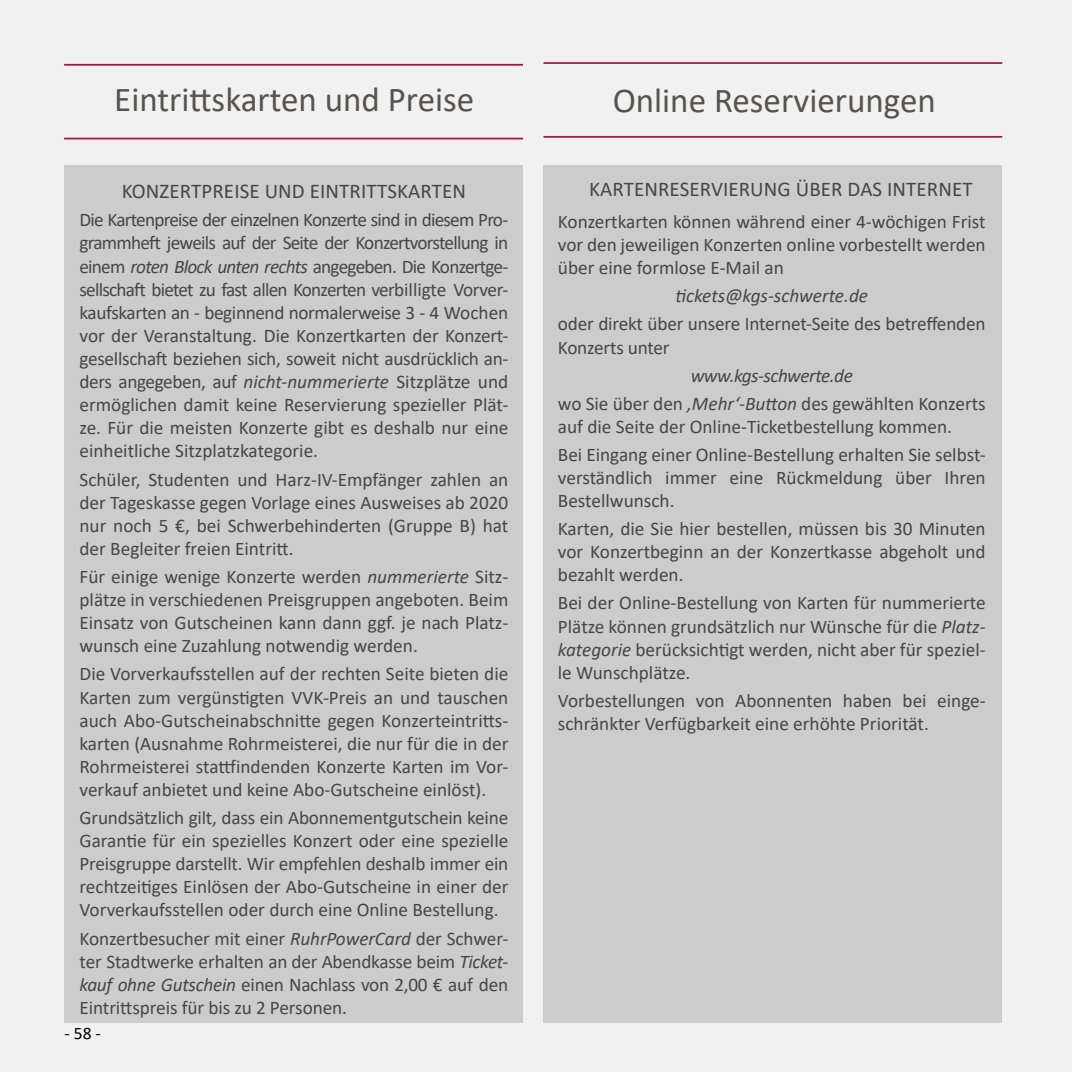
<style>
.page{position:relative;width:1072px;height:1072px;background:#fff}
.page>*{position:absolute;margin:0;border:0;box-sizing:border-box;transform-origin:0 0}
.t1{font:35px "Calibri";color:#555453}
.t2{font:21px "Calibri";letter-spacing:.005em;color:#464646}
.t3{font:19.25px/23.1px "Calibri";color:#464646;text-align:justify}
.t4{font:italic 19.25px/28px "Calibri";letter-spacing:-.025em;color:#464646;text-align:center}
.t5{font:italic 19.25px "Calibri";color:#464646}
.t6{font:17.5px "Calibri";color:#000}
.s1{font-style:italic}
.s2{font-style:normal}
</style>
<div class="page">
<div style="left:0;top:0;width:1071px;height:1071px;background:#f1f1f1"></div>
<div style="left:543px;top:165px;width:458px;height:857px;background:#ccc"></div>
<div style="left:65px;top:165px;width:458px;height:857px;background:#ccc"></div>
<hr style="left:543px;top:62px;width:459px;height:2px;background:#9e1944">
<hr style="left:543px;top:136px;width:459px;height:2px;background:#9e1944">
<hr style="left:64px;top:64px;width:459px;height:2px;background:#9e1944">
<hr style="left:64px;top:138px;width:459px;height:1px;background:#9e1944">
<h1 class="t1" style="left:114px;top:75px;width:361px">Eintrittskarten und Preise</h1>
<p class="t2" style="left:122px;top:176px;width:345px">KONZERTPREISE UND EINTRITTSKARTEN</p>
<p class="t3" style="left:79px;top:208px;width:430px">Die Kartenpreise der einzelnen Konzerte sind in diesem Pro&shy;grammheft jeweils auf der Seite der Konzertvorstellung in einem <span class="s1">roten Block unten rechts</span> angegeben. Die Konzertge&shy;sellschaft bietet zu fast allen Konzerten verbilligte Vorver&shy;kaufskarten an - beginnend normalerweise 3 - 4 Wochen vor der Veranstaltung. Die Konzertkarten der Konzert&shy;gesellschaft beziehen sich, soweit nicht ausdrücklich an&shy;ders angegeben, auf <span class="s1">nicht-nummerierte</span> Sitzplätze und ermöglichen damit keine Reservierung spezieller Plät&shy;ze. Für die meisten Konzerte gibt es deshalb nur eine einheitliche Sitzplatzkategorie.</p>
<p class="t3" style="left:79px;top:467px;width:430px">Schüler, Studenten und Harz-IV-Empfänger zahlen an der Tageskasse gegen Vorlage eines Ausweises ab 2020 nur noch 5 €, bei Schwerbehinderten (Gruppe B) hat der Begleiter freien Eintritt.</p>
<p class="t3" style="left:79px;top:564px;width:430px">Für einige wenige Konzerte werden <span class="s1">nummerierte</span> Sitz&shy;plätze in verschiedenen Preisgruppen angeboten. Beim Einsatz von Gutscheinen kann dann ggf. je nach Platz&shy;wunsch eine Zuzahlung notwendig werden.</p>
<p class="t3" style="left:79px;top:662px;width:430px">Die Vorverkaufsstellen auf der rechten Seite bieten die Karten zum vergünstigten VVK-Preis an und tauschen auch Abo-Gutscheinabschnitte gegen Konzerteintritts&shy;karten (Ausnahme Rohrmeisterei, die nur für die in der Rohrmeisterei stattfindenden Konzerte Karten im Vor&shy;verkauf anbietet und keine Abo-Gutscheine einlöst).</p>
<p class="t3" style="left:79px;top:805px;width:430px">Grundsätzlich gilt, dass ein Abonnementgutschein keine Garantie für ein spezielles Konzert oder eine spezielle Preisgruppe darstellt. Wir empfehlen deshalb immer ein rechtzeitiges Einlösen der Abo-Gutscheine in einer der Vorverkaufsstellen oder durch eine Online Bestellung.</p>
<p class="t3" style="left:80px;top:926px;width:430px">Konzertbesucher mit einer <span class="s1">RuhrPowerCard</span> der Schwer&shy;ter Stadtwerke erhalten an der Abendkasse beim <span class="s1">Ticket&shy;kauf ohne Gutschein</span> einen Nachlass von 2,00 € auf den Eintrittspreis für bis zu 2 Personen.</p>
<p class="t6" style="left:64px;top:1021px;width:38px">-58-</p>
<h1 class="t1" style="left:612px;top:76px;width:325px">Online Reservierungen</h1>
<p class="t2" style="left:589px;top:175px;width:385px">KARTENRESERVIERUNG ÜBER DAS INTERNET</p>
<p class="t3" style="left:558px;top:210px;width:429px">Konzertkarten können während einer 4-wöchigen Frist vor den jeweiligen Konzerten online vorbestellt werden über eine formlose E-Mail an</p>
<p class="t5" style="left:675px;top:282px;width:194px">tickets@kgs-schwerte.de</p>
<p class="t3" style="left:558px;top:312px;width:429px">oder direkt über unsere Internet-Seite des betreffenden<br>Konzerts unter</p>
<p class="t4" style="left:558px;top:360px;width:429px">www.kgs-schwerte.de<br><span class="s2">wo Sie über den</span> ‚Mehr‘-Button <span class="s2">des gewählten Konzerts</span></p>
<p class="t3" style="left:558px;top:412px;width:429px;line-height:28px">auf die Seite der Online-Ticketbestellung kommen.<br>Bei Eingang einer Online-Bestellung erhalten Sie selbst-</p>
<p class="t3" style="left:558px;top:465px;width:429px">verständlich immer eine Rückmeldung über Ihren<br>Bestellwunsch.</p>
<p class="t3" style="left:558px;top:517px;width:429px">Karten, die Sie hier bestellen, müssen bis 30 Minuten vor Konzertbeginn an der Konzertkasse abgeholt und bezahlt werden.</p>
<p class="t3" style="left:558px;top:591px;width:429px">Bei der Online-Bestellung von Karten für nummerierte Plätze können grundsätzlich nur Wünsche für die <span class="s1">Platz&shy;kategorie</span> berücksichtigt werden, nicht aber für speziel&shy;le Wunschplätze.</p>
<p class="t3" style="left:558px;top:688px;width:429px">Vorbestellungen von Abonnenten haben bei einge&shy;schränkter Verfügbarkeit eine erhöhte Priorität.</p>
</div>
